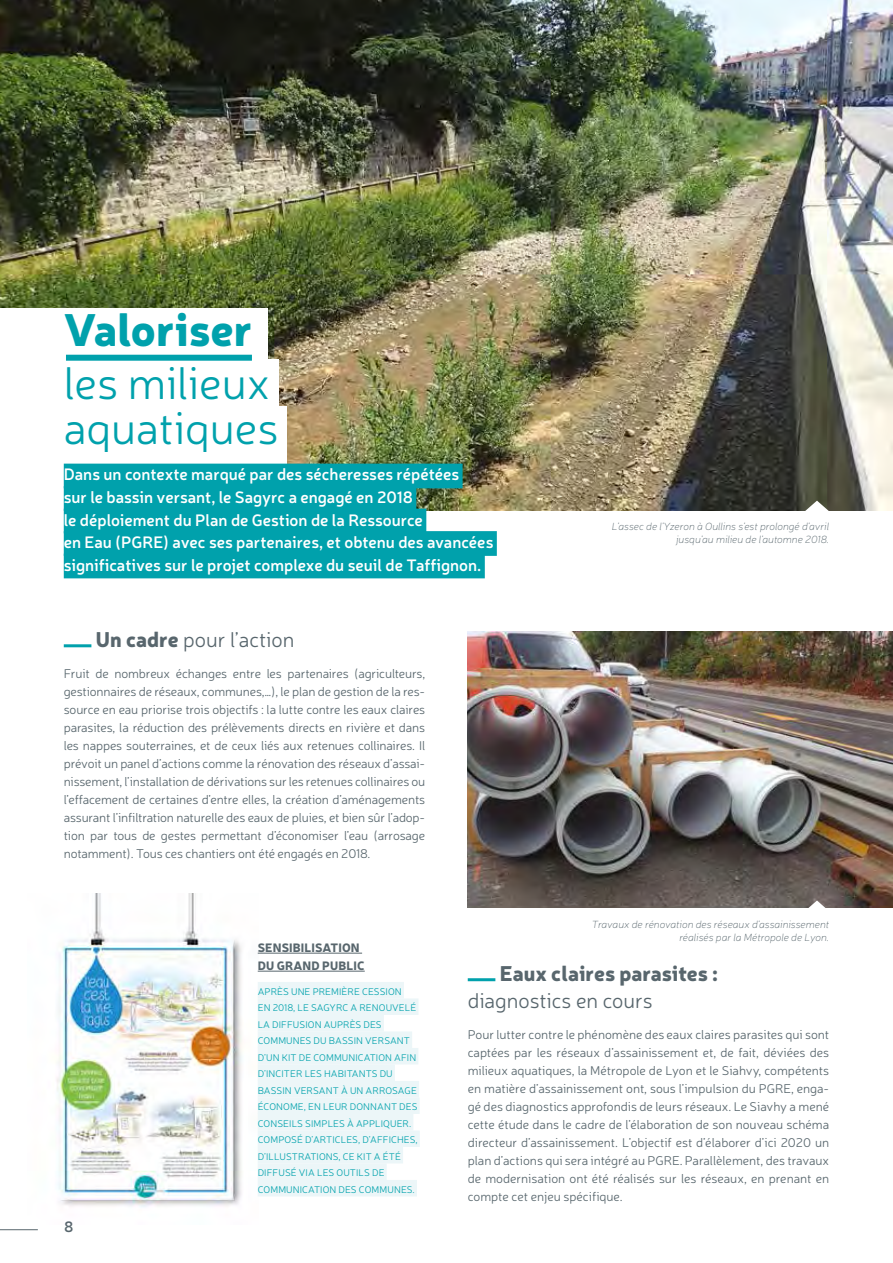
<style>
.page{position:relative;width:893px;height:1263px;background:#fff}
.page>*{position:absolute;margin:0;border:0;box-sizing:border-box;transform-origin:0 0}
.t1{font:300 45px/45px "Neris";color:#00a1ac}
.t2{font:900 45px "Neris";color:#00a1ac}
.t3{font:300 21px "Neris";color:#58666d}
.t4{font:900 21px "Neris";color:#58666d}
.t5{font:600 16.5px/22.5px "Neris";color:#fff}
.t6{font:600 15px "Neris";color:#58666d}
.t7{font:300 12.75px/18px "Neris";letter-spacing:-.01em;color:#58666d;text-align:justify}
.t8{font:900 12px/18px "Neris";letter-spacing:.01em;color:#58666d}
.t9{font:italic 100 10.5px/13.5px "Neris";color:#58666d;text-align:right}
.t10{font:300 9.75px/16.5px "Neris";letter-spacing:.01em;color:#00a1ac}
.s1{font-weight:900}
</style>
<div class="page">
<hr style="left:0;top:1229px;width:38px;height:1px;background:#58666d">
<hr style="left:64px;top:644px;width:27px;height:3px;background:#00a1ac">
<img style="left:0;top:0;width:893px;height:510px">
<img style="left:468px;top:631px;width:425px;height:277px">
<hr style="left:468px;top:978px;width:27px;height:3px;background:#00a1ac">
<div style="left:0;top:308px;width:268px;height:58px;background:#fff"></div>
<div style="left:0;top:359px;width:278px;height:50px;background:#fff"></div>
<div style="left:0;top:406px;width:287px;height:57px;background:#fff"></div>
<div style="left:66px;top:355px;width:186px;height:6px;background:#00a1ac"></div>
<div style="left:0;top:453px;width:287px;height:131px;background:#fff"></div>
<div style="left:64px;top:464px;width:399px;height:24px;background:#00a1ac"></div>
<div style="left:64px;top:486px;width:352px;height:25px;background:#00a1ac"></div>
<div style="left:64px;top:509px;width:362px;height:24px;background:#00a1ac"></div>
<div style="left:64px;top:531px;width:433px;height:25px;background:#00a1ac"></div>
<div style="left:64px;top:554px;width:421px;height:24px;background:#00a1ac"></div>
<img style="left:57px;top:894px;width:201px;height:313px">
<hr style="left:258px;top:953px;width:104px;height:1px;background:#58666d">
<hr style="left:258px;top:971px;width:107px;height:1px;background:#58666d">
<div style="left:258px;top:982px;width:146px;height:16px;background:#ecf6f8"></div>
<div style="left:258px;top:998px;width:160px;height:17px;background:#ecf6f8"></div>
<div style="left:258px;top:1015px;width:126px;height:16px;background:#ecf6f8"></div>
<div style="left:258px;top:1031px;width:154px;height:17px;background:#ecf6f8"></div>
<div style="left:258px;top:1048px;width:160px;height:16px;background:#ecf6f8"></div>
<div style="left:258px;top:1064px;width:137px;height:17px;background:#ecf6f8"></div>
<div style="left:258px;top:1081px;width:161px;height:16px;background:#ecf6f8"></div>
<div style="left:258px;top:1097px;width:162px;height:17px;background:#ecf6f8"></div>
<div style="left:258px;top:1114px;width:155px;height:16px;background:#ecf6f8"></div>
<div style="left:258px;top:1130px;width:162px;height:17px;background:#ecf6f8"></div>
<div style="left:258px;top:1147px;width:145px;height:16px;background:#ecf6f8"></div>
<div style="left:258px;top:1163px;width:129px;height:17px;background:#ecf6f8"></div>
<div style="left:258px;top:1180px;width:159px;height:16px;background:#ecf6f8"></div>
<svg style="left:805px;top:501px;width:24px;height:10px"></svg>
<svg style="left:805px;top:900px;width:24px;height:8px"></svg>
<h1 class="t2" style="left:64px;top:297px;width:190px">Valoriser</h1>
<h1 class="t1" style="left:64px;top:359px;width:216px">les milieux aquatiques</h1>
<p class="t5" style="left:64px;top:463px;width:431px">Dans un contexte marqué par des sécheresses répétées<br>sur le bassin versant, le Sagyrc a engagé en 2018<br>le déploiement du Plan de Gestion de la Ressource<br>en Eau (PGRE) avec ses partenaires, et obtenu des avancées significatives sur le projet complexe du seuil de Taffignon.</p>
<h2 class="t3" style="left:96px;top:627px;width:200px"><span class="s1">Un cadre</span> pour l’action</h2>
<p class="t7" style="left:64px;top:664px;width:363px">Fruit de nombreux échanges entre les partenaires (agriculteurs, gestionnaires de réseaux, communes,…), le plan de gestion de la res&shy;source en eau priorise trois objectifs : la lutte contre les eaux claires parasites, la réduction des prélèvements directs en rivière et dans les nappes souterraines, et de ceux liés aux retenues collinaires. Il prévoit un panel d’actions comme la rénovation des réseaux d’assai&shy;nissement, l’installation de dérivations sur les retenues collinaires ou l’effacement de certaines d’entre elles, la création d’aménagements assurant l’infiltration naturelle des eaux de pluies, et bien sûr l’adop&shy;tion par tous de gestes permettant d’économiser l’eau (arrosage notamment). Tous ces chantiers ont été engagés en 2018.</p>
<p class="t9" style="left:612px;top:519px;width:219px">L'assec de l'Yzeron à Oullins s'est prolongé d'avril jusqu'au milieu de l'automne 2018.</p>
<p class="t6" style="left:64px;top:1216px;width:11px">8</p>
<p class="t8" style="left:258px;top:938px;width:108px">SENSIBILISATION<br>DU GRAND PUBLIC</p>
<p class="t10" style="left:258px;top:983px;width:161px">APRÈS UNE PREMIÈRE CESSION<br>EN 2018, LE SAGYRC A RENOUVELÉ<br>LA DIFFUSION AUPRÈS DES<br>COMMUNES DU BASSIN VERSANT<br>D’UN KIT DE COMMUNICATION AFIN<br>D’INCITER LES HABITANTS DU<br>BASSIN VERSANT À UN ARROSAGE<br>ÉCONOME, EN LEUR DONNANT DES<br>CONSEILS SIMPLES À APPLIQUER.<br>COMPOSÉ D’ARTICLES, D’AFFICHES,<br>D’ILLUSTRATIONS, CE KIT A ÉTÉ<br>DIFFUSÉ VIA LES OUTILS DE<br>COMMUNICATION DES COMMUNES.</p>
<p class="t9" style="left:592px;top:917px;width:239px">Travaux de rénovation des réseaux d'assainissement réalisés par la Métropole de Lyon.</p>
<h2 class="t4" style="left:500px;top:958px;width:220px">Eaux claires parasites :</h2>
<h2 class="t3" style="left:468px;top:987px;width:186px">diagnostics en cours</h2>
<p class="t7" style="left:468px;top:1025px;width:363px">Pour lutter contre le phénomène des eaux claires parasites qui sont captées par les réseaux d’assainissement et, de fait, déviées des milieux aquatiques, la Métropole de Lyon et le Siahvy, compétents en matière d’assainissement ont, sous l’impulsion du PGRE, enga&shy;gé des diagnostics approfondis de leurs réseaux. Le Siavhy a mené cette étude dans le cadre de l’élaboration de son nouveau schéma directeur d’assainissement. L’objectif est d’élaborer d’ici 2020 un plan d’actions qui sera intégré au PGRE. Parallèlement, des travaux de modernisation ont été réalisés sur les réseaux, en prenant en compte cet enjeu spécifique.</p>
</div>
